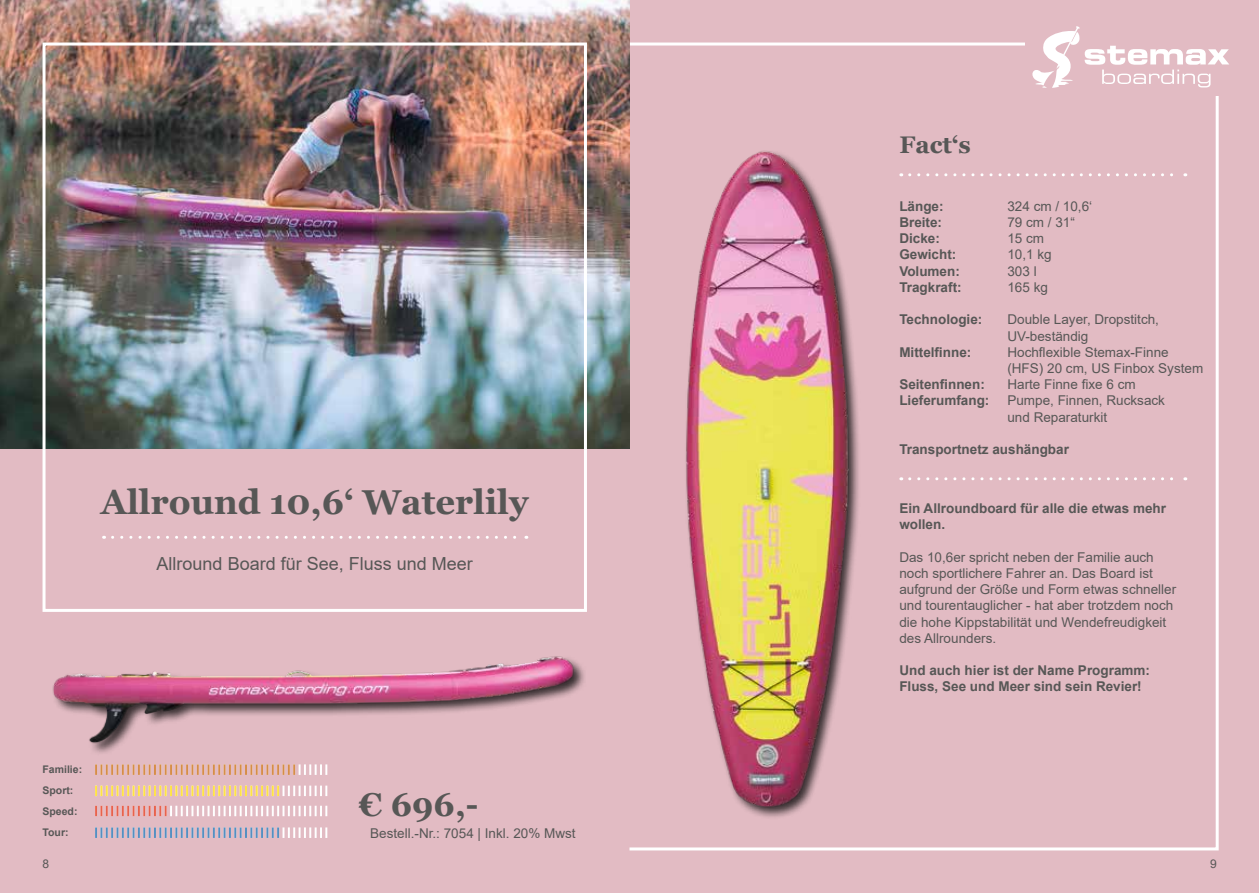
<style>
.page{position:relative;width:1259px;height:893px;background:#e2bbc3}
.page>*{position:absolute;margin:0;border:0;box-sizing:border-box;transform-origin:0 0}
.t1{font:700 34.5px "Georgia";color:#575756}
.t2{font:700 33px "Georgia";color:#575756}
.t3{font:700 24px "Georgia";color:#575756}
.t4{font:18px "Arial";color:#575756}
.t5{font:13.5px/16.2px "Arial";color:#575756}
.t6{font:700 13.5px/16.2px "Arial";color:#575756}
.t7{font:12px "Arial";color:#575756}
.t8{font:700 10.5px/21px "Arial";color:#575756}
</style>
<div class="page">
<img style="left:42px;top:610px;width:542px;height:143px">
<div style="left:628px;top:43px;width:590px;height:807px;border:3px solid #fff"></div>
<svg style="left:113px;top:536px;width:414px;height:3px"></svg>
<svg style="left:909px;top:173px;width:276px;height:3px"></svg>
<svg style="left:909px;top:477px;width:276px;height:3px"></svg>
<img style="left:0;top:0;width:629px;height:448px">
<div style="left:43px;top:43px;width:544px;height:569px;border:3px solid #fff"></div>
<div style="left:1025px;top:26px;width:204px;height:69px;background:#e2bbc3"></div>
<svg style="left:1032px;top:26px;width:197px;height:62px"></svg>
<svg style="left:95px;top:764px;width:232px;height:11px"></svg>
<svg style="left:95px;top:786px;width:232px;height:10px"></svg>
<svg style="left:95px;top:806px;width:232px;height:10px"></svg>
<svg style="left:95px;top:827px;width:232px;height:11px"></svg>
<img style="left:685px;top:151px;width:174px;height:666px">
<h3 class="t3" style="left:899px;top:129px;width:73px">Fact‘s</h3>
<h1 class="t1" style="left:101px;top:480px;width:429px">Allround 10,6‘ Waterlily</h1>
<h3 class="t4" style="left:157px;top:551px;width:318px">Allround Board für See, Fluss und Meer</h3>
<p class="t8" style="left:43px;top:759px;width:41px">Familie:<br>Sport:<br>Speed:<br>Tour:</p>
<h2 class="t2" style="left:359px;top:783px;width:121px">€ 696,-</h2>
<p class="t5" style="left:370px;top:825px;width:207px">Bestell.-Nr.: 7054 | Inkl. 20% Mwst</p>
<p class="t6" style="left:899px;top:198px;width:46px">Länge:</p>
<p class="t5" style="left:1007px;top:198px;width:86px">324 cm / 10,6‘</p>
<p class="t6" style="left:899px;top:214px;width:44px">Breite:</p>
<p class="t5" style="left:1007px;top:214px;width:69px">79 cm / 31“</p>
<p class="t6" style="left:899px;top:231px;width:42px">Dicke:</p>
<p class="t5" style="left:1007px;top:230px;width:38px">15 cm</p>
<p class="t6" style="left:899px;top:247px;width:59px">Gewicht:</p>
<p class="t5" style="left:1007px;top:247px;width:46px">10,1 kg</p>
<p class="t6" style="left:899px;top:263px;width:62px">Volumen:</p>
<p class="t5" style="left:1007px;top:263px;width:31px">303 l</p>
<p class="t6" style="left:899px;top:279px;width:64px">Tragkraft:</p>
<p class="t5" style="left:1007px;top:279px;width:42px">165 kg</p>
<p class="t6" style="left:899px;top:312px;width:85px">Technologie:</p>
<p class="t5" style="left:1007px;top:311px;width:153px">Double Layer, Dropstitch,<br>UV-beständig</p>
<p class="t6" style="left:899px;top:344px;width:73px">Mittelfinne:</p>
<p class="t5" style="left:1007px;top:344px;width:197px">Hochflexible Stemax-Finne (HFS) 20 cm, US Finbox System</p>
<p class="t6" style="left:899px;top:376px;width:87px">Seitenfinnen:</p>
<p class="t5" style="left:1007px;top:376px;width:130px">Harte Finne fixe 6 cm</p>
<p class="t6" style="left:899px;top:393px;width:92px">Lieferumfang:</p>
<p class="t5" style="left:1007px;top:392px;width:159px">Pumpe, Finnen, Rucksack und Reparaturkit</p>
<p class="t6" style="left:899px;top:441px;width:171px">Transportnetz aushängbar</p>
<p class="t6" style="left:899px;top:500px;width:268px">Ein Allroundboard für alle die etwas mehr wollen.</p>
<p class="t5" style="left:899px;top:549px;width:278px">Das 10,6er spricht neben der Familie auch noch sportlichere Fahrer an. Das Board ist aufgrund der Größe und Form etwas schneller und tourentauglicher - hat aber trotzdem noch die hohe Kippstabilität und Wendefreudigkeit des Allrounders.</p>
<p class="t6" style="left:899px;top:662px;width:252px">Und auch hier ist der Name Programm:<br>Fluss, See und Meer sind sein Revier!</p>
<p class="t7" style="left:43px;top:855px;width:8px">8</p>
<p class="t7" style="left:1210px;top:855px;width:8px">9</p>
</div>
